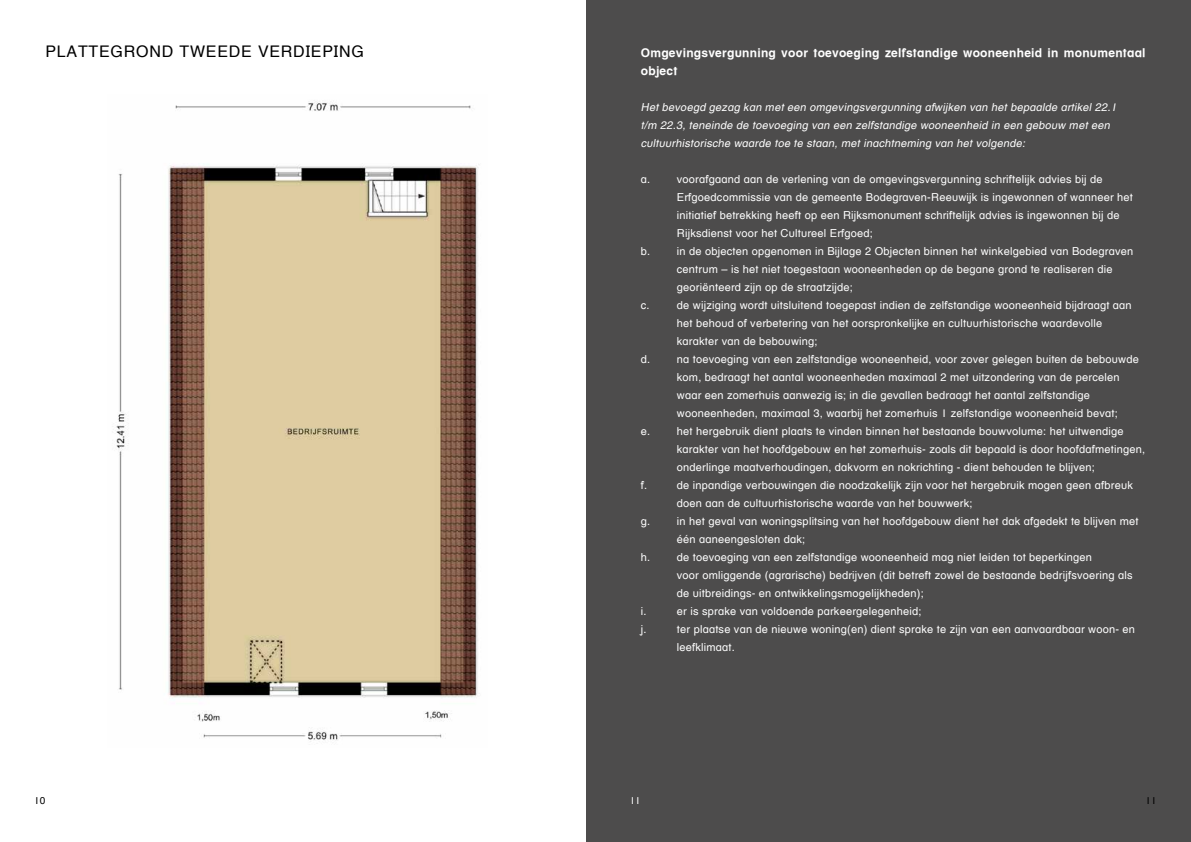
<style>
.page{position:relative;width:1191px;height:842px;background:#fff}
.page>*{position:absolute;margin:0;border:0;box-sizing:border-box;transform-origin:0 0}
.t1{font:16px "Helvetica W02 Textbook Rg";letter-spacing:.05em;color:#000}
.t2{font:700 12px/18px "Helvetica Textbook LT";letter-spacing:.02em;color:#fff}
.t3{font:11px/18px "Helvetica W02 Textbook Rg";letter-spacing:.02em;color:#fff}
.t4{font:italic 11px/18px "Helvetica W02 Textbook Rg";color:#fff}
.t5{font:10px "Helvetica W02 Textbook Rg";color:#000}
.t6{font:10px "Helvetica W02 Textbook Rg";color:#fff}
</style>
<div class="page">
<div style="left:587px;top:0;width:604px;height:842px;background:#4d4c4c"></div>
<img style="left:113px;top:100px;width:365px;height:642px">
<h1 class="t1" style="left:45px;top:41px;width:320px">PLATTEGROND TWEEDE VERDIEPING</h1>
<p class="t2" style="left:641px;top:44px;width:506px">Omgevingsvergunning voor toevoeging zelfstandige wooneenheid in monumentaal object</p>
<p class="t4" style="left:641px;top:98px;width:480px">Het bevoegd gezag kan met een omgevingsvergunning afwij ken van het bepaalde artikel 22.1 t/m 22.3, teneinde de toevoeging van een zelfstandige wooneenheid in een gebouw met een cultuurhistorische waarde toe te staan, met inachtneming van het volgende:</p>
<p class="t3" style="left:641px;top:170px;width:11px">a.</p>
<p class="t3" style="left:677px;top:170px;width:457px">voorafgaand aan de verlening van de omgevingsvergunning schriftelijk advies bij de Erfgoedcommissie van de gemeente Bodegraven-Reeuwijk is ingewonnen of wanneer het initiatief betrekking heeft op een Rijksmonument schriftelijk advies is ingewonnen bij de Rijksdienst voor het Cultureel Erfgoed;</p>
<p class="t3" style="left:641px;top:242px;width:11px">b.</p>
<p class="t3" style="left:677px;top:242px;width:458px">in de objecten opgenomen in Bijlage 2 Objecten binnen het winkelgebied van Bodegraven centrum – is het niet toegestaan wooneenheden op de begane grond te realiseren die georiënteerd zijn op de straatzijde;</p>
<p class="t3" style="left:641px;top:296px;width:10px">c.</p>
<p class="t3" style="left:677px;top:296px;width:456px">de wijziging wordt uitsluitend toegepast indien de zelfstandige wooneenheid bijdraagt aan het behoud of verbetering van het oorspronkelijke en cultuurhistorische waardevolle karakter van de bebouwing;</p>
<p class="t3" style="left:641px;top:350px;width:11px">d.</p>
<p class="t3" style="left:677px;top:350px;width:463px">na toevoeging van een zelfstandige wooneenheid, voor zover gelegen buiten de bebouwde kom, bedraagt het aantal wooneenheden maximaal 2 met uitzondering van de percelen waar een zomerhuis aanwezig is; in die gevallen bedraagt het aantal zelfstandige wooneenheden, maximaal 3, waarbij het zomerhuis 1 zelfstandige wooneenheid bevat;</p>
<p class="t3" style="left:641px;top:422px;width:11px">e.</p>
<p class="t3" style="left:677px;top:422px;width:470px">het hergebruik dient plaats te vinden binnen het bestaande bouwvolume: het uitwendige karakter van het hoofdgebouw en het zomerhuis- zoals dit bepaald is door hoofdafmetingen, onderlinge maatverhoudingen, dakvorm en nokrichting - dient behouden te blijven;</p>
<p class="t3" style="left:641px;top:476px;width:8px">f.</p>
<p class="t3" style="left:677px;top:476px;width:457px">de inpandige verbouwingen die noodzakelijk zijn voor het hergebruik mogen geen afbreuk doen aan de cultuurhistorische waarde van het bouwwerk;</p>
<p class="t3" style="left:641px;top:512px;width:11px">g.</p>
<p class="t3" style="left:677px;top:512px;width:463px">in het geval van woningsplitsing van het hoofdgebouw dient het dak afgedekt te blijven met één aaneengesloten dak;</p>
<p class="t3" style="left:641px;top:548px;width:11px">h.</p>
<p class="t3" style="left:677px;top:548px;width:457px">de toevoeging van een zelfstandige wooneenheid mag niet leiden tot beperkingen<br>voor omliggende (agrarische) bedrijven (dit betreft zowel de bestaande bedrijfsvoering als de uitbreidings- en ontwikkelingsmogelijkheden);</p>
<p class="t3" style="left:641px;top:602px;width:7px">i.</p>
<p class="t3" style="left:677px;top:602px;width:246px">er is sprake van voldoende parkeergelegenheid;</p>
<p class="t3" style="left:641px;top:620px;width:7px">j.</p>
<p class="t3" style="left:677px;top:620px;width:459px">ter plaatse van de nieuwe woning(en) dient sprake te zijn van een aanvaardbaar woon- en leefklimaat.</p>
<p class="t5" style="left:34px;top:794px;width:13px">10</p>
<p class="t6" style="left:630px;top:794px;width:13px">11</p>
<p class="t5" style="left:1145px;top:794px;width:13px">11</p>
</div>
